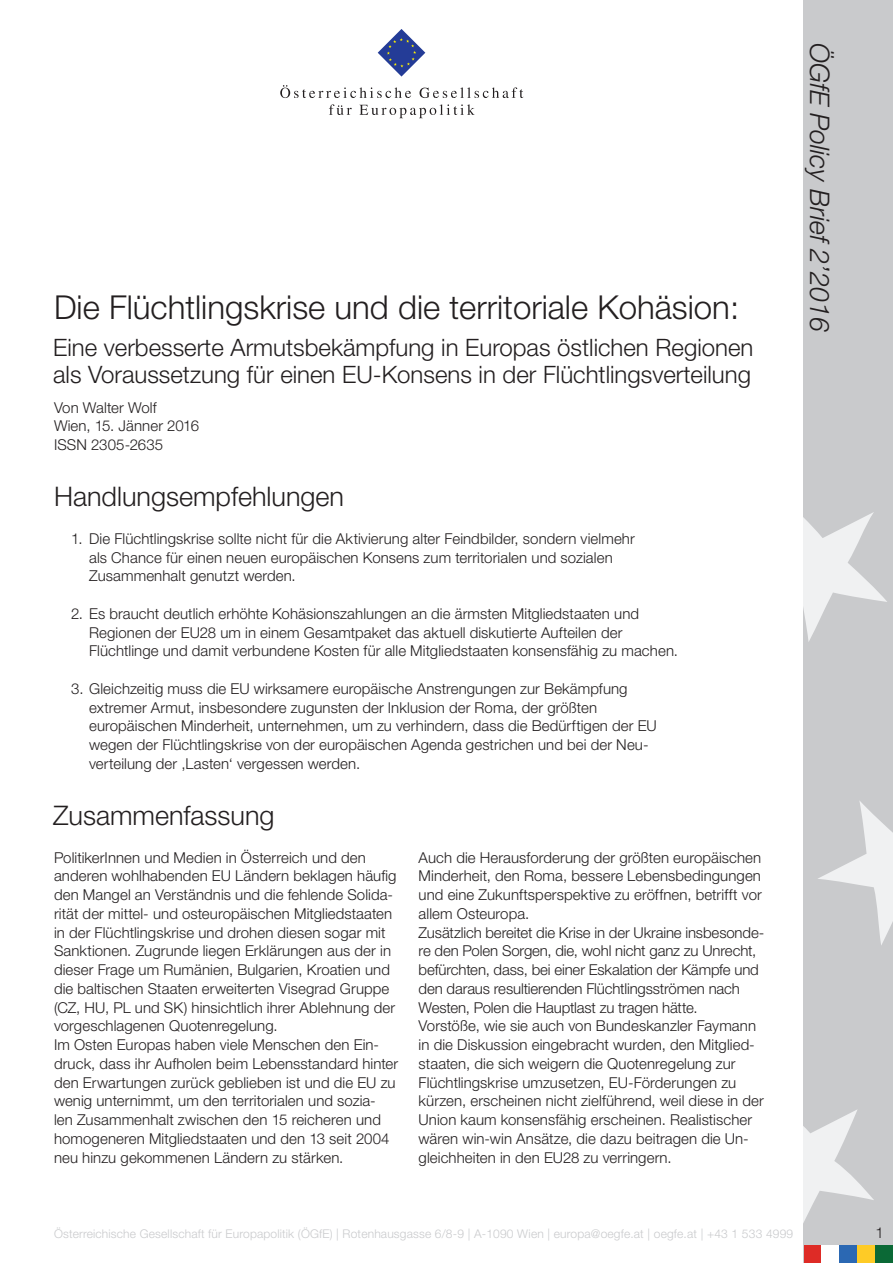
<style>
.page{position:relative;width:893px;height:1263px;background:#fff}
.page>*{position:absolute;margin:0;border:0;box-sizing:border-box;transform-origin:0 0}
.t1{font:300 33px "Helvetica Neue LT Std";color:#231f20}
.Untertitel{font:300 27px "Helvetica Neue LT Std";color:#231f20}
.t2{font:italic 300 27px "Helvetica Neue LT Std";color:#231f20}
.Untertitel-2{font:300 24px/27px "Helvetica Neue LT Std";color:#231f20}
.Standard_Paragraph{font:300 15px/18.8px "Helvetica Neue LT Std";letter-spacing:.005em;color:#231f20}
.t3{font:300 12px "Helvetica Neue LT Std";letter-spacing:.015em;color:#c9cacc}
</style>
<div class="page">
<div style="left:804px;top:0;width:89px;height:1263px;background:#c9cacc"></div>
<svg style="left:804px;top:512px;width:83px;height:130px"></svg>
<svg style="left:818px;top:801px;width:75px;height:144px"></svg>
<svg style="left:804px;top:1110px;width:70px;height:111px"></svg>
<svg style="left:378px;top:29px;width:47px;height:48px"></svg>
<svg style="left:280px;top:85px;width:131px;height:13px"></svg>
<svg style="left:420px;top:87px;width:103px;height:11px"></svg>
<svg style="left:329px;top:104px;width:23px;height:11px"></svg>
<svg style="left:359px;top:104px;width:116px;height:14px"></svg>
<div style="left:857px;top:1245px;width:18px;height:18px;background:#fecb26"></div>
<div style="left:839px;top:1245px;width:18px;height:18px;background:#2b68b3"></div>
<div style="left:804px;top:1245px;width:17px;height:18px;background:#de2b26"></div>
<div style="left:875px;top:1245px;width:18px;height:18px;background:#0b6936"></div>
<div style="left:821px;top:1245px;width:18px;height:18px;background:#fff"></div>
<p class="t1" style="left:54px;top:287px;width:687px">Die Flüchtlingskrise und die territoriale Kohäsion:</p>
<p class="Untertitel-2" style="left:53px;top:334px;width:702px">Eine verbesserte Armutsbekämpfung in Europas östlichen Regionen als Voraussetzung für einen EU-Konsens in der Flüchtlingsverteilung</p>
<p class="Standard_Paragraph" style="left:54px;top:397px;width:104px">Von Walter Wolf</p>
<p class="Standard_Paragraph" style="left:54px;top:416px;width:147px">Wien, 15. Jänner 2016</p>
<p class="Standard_Paragraph" style="left:54px;top:435px;width:111px">ISSN 2305-2635</p>
<p class="Untertitel" style="left:54px;top:480px;width:292px">Handlungsempfehlungen</p>
<p class="Standard_Paragraph" style="left:89px;top:529px;width:547px;text-indent:-18px">1. Die Flüchtlingskrise sollte nicht für die Aktivierung alter Feindbilder, sondern vielmehr als Chance für einen neuen europäischen Konsens zum territorialen und sozialen<br>Zusammenhalt genutzt werden.</p>
<p class="Standard_Paragraph" style="left:89px;top:604px;width:590px;text-indent:-18px">2. Es braucht deutlich erhöhte Kohäsionszahlungen an die ärmsten Mitgliedstaaten und<br>Regionen der EU28 um in einem Gesamtpaket das aktuell diskutierte Aufteilen der<br>Flüchtlinge und damit verbundene Kosten für alle Mitgliedstaaten konsensfähig zu machen.</p>
<p class="Standard_Paragraph" style="left:89px;top:679px;width:569px;text-indent:-18px">3. Gleichzeitig muss die EU wirksamere europäische Anstrengungen zur Bekämpfung extremer Armut, insbesondere zugunsten der Inklusion der Roma, der größten europäischen Minderheit, unternehmen, um zu verhindern, dass die Bedürftigen der EU wegen der Flüchtlingskrise von der europäischen Agenda gestrichen und bei der Neu&shy;verteilung der ‚Lasten‘ vergessen werden.</p>
<p class="Untertitel" style="left:53px;top:799px;width:223px">Zusammenfassung</p>
<p class="Standard_Paragraph" style="left:54px;top:847px;width:344px">PolitikerInnen und Medien in Österreich und den anderen wohlhabenden EU Ländern beklagen häufig den Mangel an Verständnis und die fehlende Solida&shy;rität der mittel- und osteuropäischen Mitgliedstaaten in der Flüchtlingskrise und drohen diesen sogar mit Sanktionen. Zugrunde liegen Erklärungen aus der in dieser Frage um Rumänien, Bulgarien, Kroatien und die baltischen Staaten erweiterten Visegrad Gruppe (CZ, HU, PL und SK) hinsichtlich ihrer Ablehnung der vorgeschlagenen Quotenregelung.</p>
<p class="Standard_Paragraph" style="left:54px;top:1035px;width:346px">Im Osten Europas haben viele Menschen den Ein&shy;druck, dass ihr Aufholen beim Lebensstandard hinter den Erwartungen zurück geblieben ist und die EU zu wenig unternimmt, um den territorialen und sozia&shy;len Zusammenhalt zwischen den 15 reicheren und homogeneren Mitgliedstaaten und den 13 seit 2004 neu hinzu gekommenen Ländern zu stärken.</p>
<p class="Standard_Paragraph" style="left:419px;top:847px;width:345px;text-align:justify">Auch die Herausforderung der größten europäischen Minderheit, den Roma, bessere Lebensbedingungen und eine Zukunftsperspektive zu eröffnen, betrifft vor allem Osteuropa.</p>
<p class="Standard_Paragraph" style="left:419px;top:922px;width:347px">Zusätzlich bereitet die Krise in der Ukraine insbesonde&shy;re den Polen Sorgen, die, wohl nicht ganz zu Unrecht, befürchten, dass, bei einer Eskalation der Kämpfe und den daraus resultierenden Flüchtlingsströmen nach Westen, Polen die Hauptlast zu tragen hätte.</p>
<p class="Standard_Paragraph" style="left:419px;top:1016px;width:347px">Vorstöße, wie sie auch von Bundeskanzler Faymann in die Diskussion eingebracht wurden, den Mitglied&shy;staaten, die sich weigern die Quotenregelung zur Flüchtlingskrise umzusetzen, EU-Förderungen zu kürzen, erscheinen nicht zielführend, weil diese in der Union kaum konsensfähig erscheinen. Realistischer wären win-win Ansätze, die dazu beitragen die Un&shy;gleichheiten in den EU28 zu verringern.</p>
<h2 class="t2" style="left:836px;top:43px;width:290px;rotate:90deg">ÖGfE Policy Brief 2’2016</h2>
<p class="t3" style="left:54px;top:1226px;width:741px">Österreichische Gesellschaft für Europapolitik (ÖGfE) | Rotenhausgasse 6/8-9 | A-1090 Wien | europa@oegfe.at | oegfe.at | +43 1 533 4999</p>
<p class="Standard_Paragraph" style="left:875px;top:1222px;width:10px">1</p>
</div>
